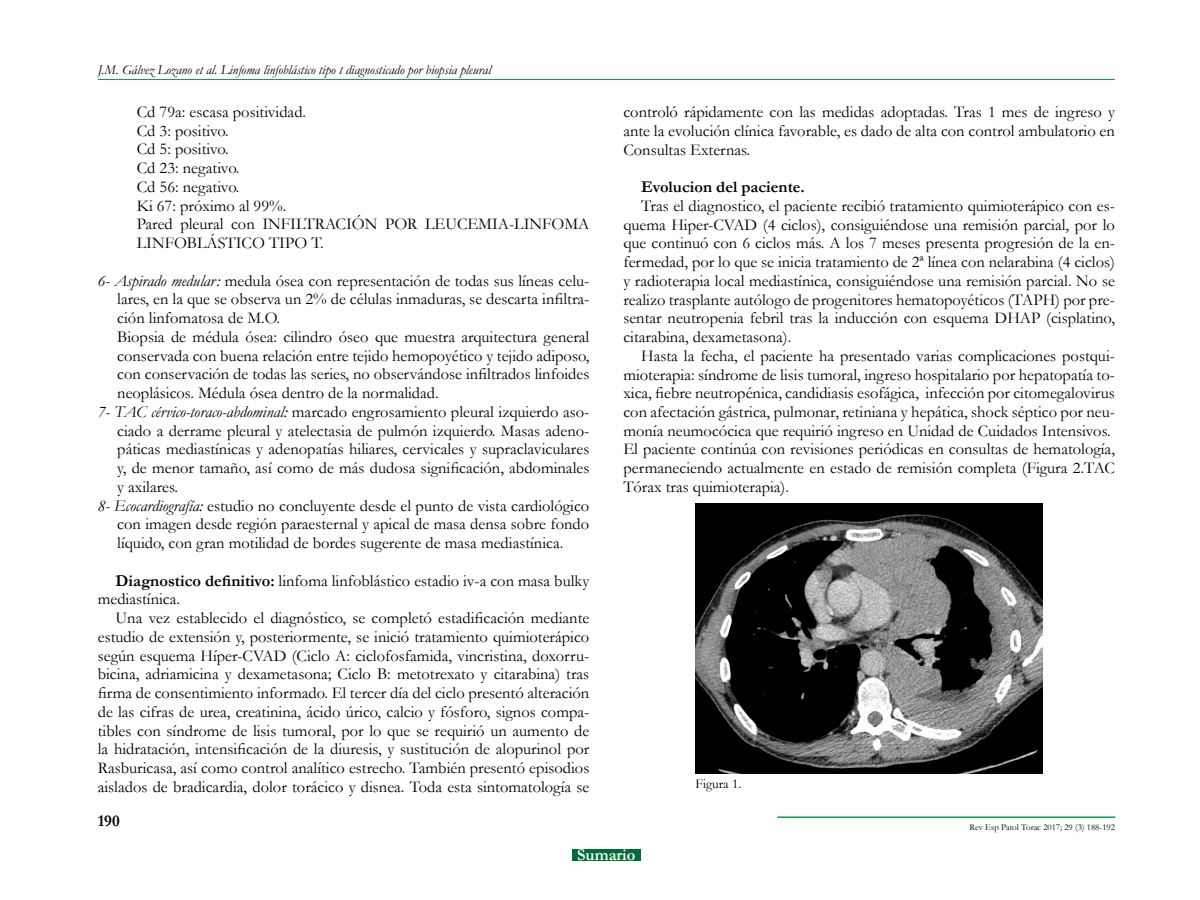
<style>
.page{position:relative;width:1200px;height:900px;background:#fff}
.page>*{position:absolute;margin:0;border:0;box-sizing:border-box;transform-origin:0 0}
.t1{font:16.5px/18.8px "Garamond";color:#000;text-align:justify}
.t2{font:700 16.5px "Garamond";color:#000}
.t3{font:700 16.5px "Garamond";color:#fff}
.t4{font:italic 13.5px "Garamond";color:#000}
.t5{font:13.5px "Garamond";color:#000}
.t6{font:9px "Garamond";color:#000}
.s1{font-style:italic}
.s2{font-weight:700}
</style>
<div class="page">
<hr style="left:777px;top:816px;width:338px;height:2px;background:#00a24f">
<hr style="left:98px;top:79px;width:1017px;height:1px;background:#00a44e">
<div style="left:572px;top:850px;width:68px;height:11px;background:#006c38"></div>
<img style="left:695px;top:504px;width:348px;height:270px">
<p class="t4" style="left:98px;top:61px;width:395px">J.M. Gálvez Lozano et al. Linfoma linfoblástico tipo t diagnosticado por biopsia pleural</p>
<p class="t1" style="left:137px;top:102px;width:454px;text-align:left">Cd 79a: escasa positividad.<br>Cd 3: positivo.<br>Cd 5: positivo.<br>Cd 23: negativo.<br>Cd 56: negativo.<br>Ki 67: próximo al 99%.<br>Pared pleural con INFILTRACIÓN POR LEUCEMIA-LINFOMA<br>LINFOBLÁSTICO TIPO T.</p>
<p class="t1" style="left:98px;top:271px;width:493px"><span class="s1">6- Aspirado medular:</span> medula ósea con representación de todas sus líneas celu-</p>
<p class="t1" style="left:117px;top:289px;width:474px">lares, en la que se observa un 2% de células inmaduras, se descarta infiltra-</p>
<p class="t1" style="left:117px;top:308px;width:164px">ción linfomatosa de M.O.</p>
<p class="t1" style="left:117px;top:327px;width:474px">Biopsia de médula ósea: cilindro óseo que muestra arquitectura general</p>
<p class="t1" style="left:117px;top:346px;width:474px">conservada con buena relación entre tejido hemopoyético y tejido adiposo,</p>
<p class="t1" style="left:117px;top:364px;width:474px">con conservación de todas las series, no observándose infiltrados linfoides</p>
<p class="t1" style="left:117px;top:383px;width:323px">neoplásicos. Médula ósea dentro de la normalidad.</p>
<p class="t1" style="left:98px;top:402px;width:493px"><span class="s1">7- TAC cérvico-toraco-abdominal:</span> marcado engrosamiento pleural izquierdo aso-</p>
<p class="t1" style="left:117px;top:421px;width:474px">ciado a derrame pleural y atelectasia de pulmón izquierdo. Masas adeno-</p>
<p class="t1" style="left:117px;top:439px;width:474px">páticas mediastínicas y adenopatías hiliares, cervicales y supraclaviculares</p>
<p class="t1" style="left:117px;top:458px;width:474px">y, de menor tamaño, así como de más dudosa significación, abdominales</p>
<p class="t1" style="left:117px;top:477px;width:62px">y axilares.</p>
<p class="t1" style="left:98px;top:496px;width:493px"><span class="s1">8- Ecocardiografía:</span> estudio no concluyente desde el punto de vista cardiológico</p>
<p class="t1" style="left:117px;top:514px;width:474px">con imagen desde región paraesternal y apical de masa densa sobre fondo</p>
<p class="t1" style="left:117px;top:533px;width:448px">líquido, con gran motilidad de bordes sugerente de masa mediastínica.</p>
<p class="t1" style="left:98px;top:571px;width:493px;text-indent:18px"><span class="s2">Diagnostico definitivo:</span> linfoma linfoblástico estadio iv-a con masa bulky mediastínica.</p>
<p class="t1" style="left:98px;top:608px;width:493px;text-indent:18px">Una vez establecido el diagnóstico, se completó estadificación mediante estudio de extensión y, posteriormente, se inició tratamiento quimioterápico según esquema Híper-CVAD (Ciclo A: ciclofosfamida, vincristina, doxorru&shy;bicina, adriamicina y dexametasona; Ciclo B: metotrexato y citarabina) tras firma de consentimiento informado. El tercer día del ciclo presentó alteración de las cifras de urea, creatinina, ácido úrico, calcio y fósforo, signos compa&shy;tibles con síndrome de lisis tumoral, por lo que se requirió un aumento de la hidratación, intensificación de la diuresis, y sustitución de alopurinol por Rasburicasa, así como control analítico estrecho. También presentó episodios aislados de bradicardia, dolor torácico y disnea. Toda esta sintomatología se</p>
<p class="t2" style="left:98px;top:809px;width:24px">190</p>
<p class="t1" style="left:623px;top:102px;width:493px">controló rápidamente con las medidas adoptadas. Tras 1 mes de ingreso y ante la evolución clínica favorable, es dado de alta con control ambulatorio en Consultas Externas.</p>
<p class="t2" style="left:641px;top:176px;width:165px">Evolucion del paciente.</p>
<p class="t1" style="left:623px;top:196px;width:493px;text-indent:18px">Tras el diagnostico, el paciente recibió tratamiento quimioterápico con es&shy;quema Hiper-CVAD (4 ciclos), consiguiéndose una remisión parcial, por lo que continuó con 6 ciclos más. A los 7 meses presenta progresión de la en&shy;fermedad, por lo que se inicia tratamiento de 2ª línea con nelarabina (4 ciclos) y radioterapia local mediastínica, consiguiéndose una remisión parcial. No se realizo trasplante autólogo de progenitores hematopoyéticos (TAPH) por pre&shy;sentar neutropenia febril tras la inducción con esquema DHAP (cisplatino, citarabina, dexametasona).</p>
<p class="t1" style="left:623px;top:346px;width:493px;text-align:left;text-indent:18px">Hasta la fecha, el paciente ha presentado varias complicaciones postqui&shy;mioterapia: síndrome de lisis tumoral, ingreso hospitalario por hepatopatía to&shy;xica, fiebre neutropénica, candidiasis esofágica, infección por citomegalovirus con afectación gástrica, pulmonar, retiniana y hepática, shock séptico por neu&shy;monía neumocócica que requirió ingreso en Unidad de Cuidados Intensivos.<br>El paciente continúa con revisiones periódicas en consultas de hematología, permaneciendo actualmente en estado de remisión completa (Figura 2.TAC Tórax tras quimioterapia).</p>
<p class="t5" style="left:695px;top:774px;width:47px">Figura 1.</p>
<p class="t6" style="left:970px;top:821px;width:147px">Rev Esp Patol Torac 2017; 29 (3) 188-192</p>
<p class="t3" style="left:577px;top:844px;width:60px">Sumario</p>
</div>
